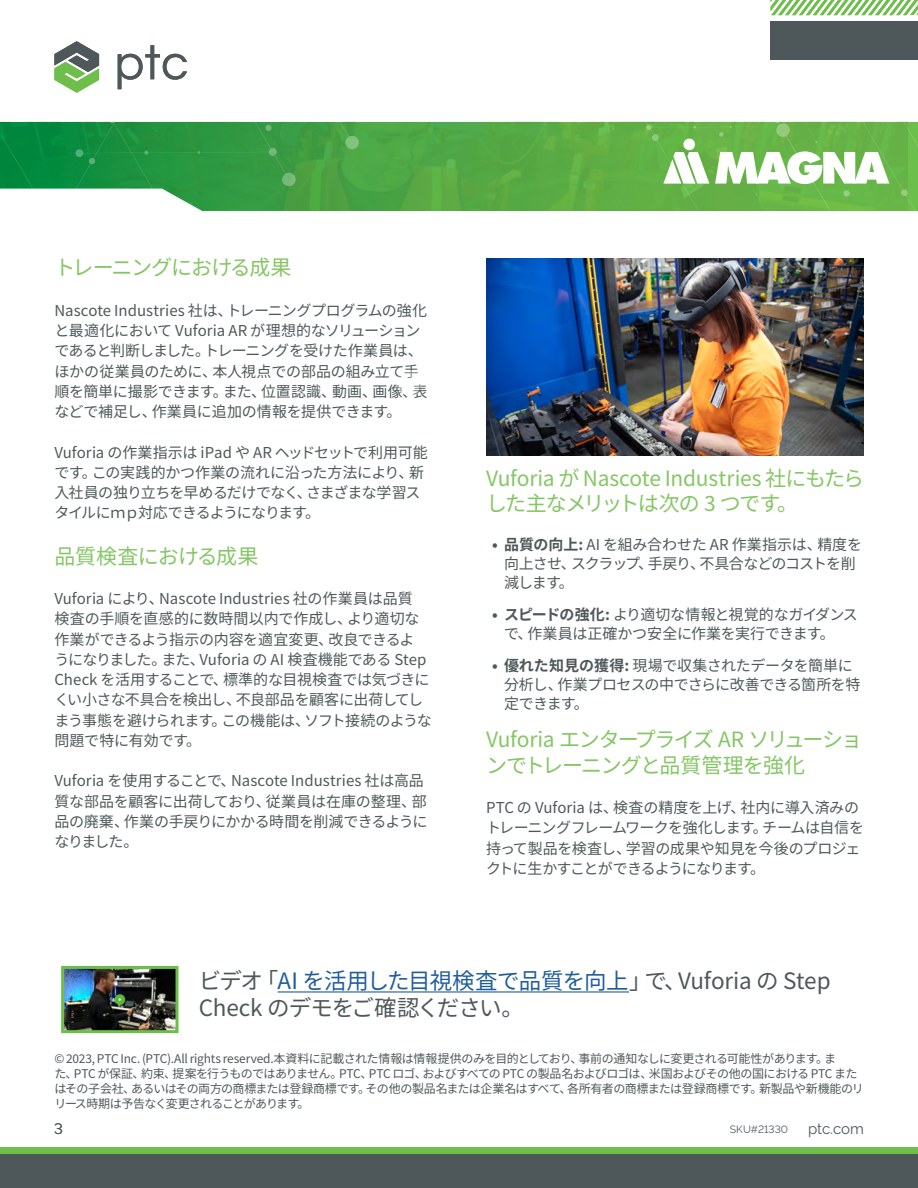
<style>
.page{position:relative;width:918px;height:1188px;background:#fff}
.page>*{position:absolute;margin:0;border:0;box-sizing:border-box;transform-origin:0 0}
.t1{font:22.5px/27px "Noto Sans CJ Kjp";letter-spacing:-.02em;color:#4e585a}
.t2{font:21px/25.2px "Noto Sans CJ Kjp";letter-spacing:-.04em;color:#85c664}
.t3{font:21px/25.2px "Noto Sans CJ Kjp";letter-spacing:-.02em;color:#85c664}
.t4{font:15px/20.2px "Noto Sans CJ Kjp";letter-spacing:-.02em;color:#4e585a}
.t5{font:15px "PTC Raleway";letter-spacing:-.005em;color:#4e585a}
.t6{font:12px/15px "Noto Sans CJ Kjp";letter-spacing:-.04em;color:#4e585a}
.t7{font:10.5px "PTC Raleway";color:#4e585a}
.s1{font-weight:700}
.s2{color:#215e9e}
</style>
<div class="page">
<hr style="left:278px;top:991px;width:351px;height:2px;background:#215e9e">
<img style="left:65px;top:970px;width:110px;height:59px">
<div style="left:61px;top:966px;width:118px;height:67px;border:3px solid #6ebe4b"></div>
<div style="left:770px;top:21px;width:148px;height:39px;background:#4e585b"></div>
<img style="left:360px;top:122px;width:123px;height:89px">
<svg style="left:771px;top:0;width:147px;height:15px"></svg>
<div style="left:0;top:1154px;width:918px;height:34px;background:#4e585a"></div>
<div style="left:0;top:1147px;width:918px;height:7px;background:#6ebe4b"></div>
<svg style="left:0;top:41px;width:360px;height:170px"></svg>
<svg style="left:483px;top:121px;width:435px;height:138px"></svg>
<img style="left:486px;top:259px;width:378px;height:197px">
<h2 class="t2" style="left:54px;top:255px;width:239px">トレーニングにおける成果</h2>
<p class="t4" style="left:54px;top:300px;width:375px">Nascote Industries 社は、トレーニングプログラムの強化と最適化において Vuforia AR が理想的なソリューションであると判断しました。トレーニングを受けた作業員は、ほかの従業員のために、本人視点での部品の組み立て手順を簡単に撮影できます。また、位置認識、動画、画像、表などで補足し、作業員に追加の情報を提供できます。</p>
<p class="t4" style="left:54px;top:442px;width:375px">Vuforia の作業指示は iPad や AR ヘッドセットで利用可能です。この実践的かつ作業の流れに沿った方法により、新入社員の独り立ちを早めるだけでなく、さまざまな学習スタイルにｍｐ対応できるようになります。</p>
<h2 class="t2" style="left:54px;top:544px;width:205px">品質検査における成果</h2>
<p class="t4" style="left:54px;top:589px;width:379px">Vuforia により、Nascote Industries 社の作業員は品質<br>検査の手順を直感的に数時間以内で作成し、より適切な作業ができるよう指示の内容を適宜変更、改良できるようになりました。また、Vuforia の AI 検査機能である Step<br>Check を活用することで、標準的な目視検査では気づきにくい小さな不具合を検出し、不良部品を顧客に出荷してしまう事態を避けられます。この機能は、ソフト接続のような問題で特に有効です。</p>
<p class="t4" style="left:54px;top:771px;width:375px">Vuforia を使用することで、Nascote Industries 社は高品質な部品を顧客に出荷しており、従業員は在庫の整理、部品の廃棄、作業の手戻りにかかる時間を削減できるようになりました。</p>
<h2 class="t3" style="left:486px;top:466px;width:380px">Vuforia が Nascote Industries 社にもたらした主なメリットは次の 3 つです。</h2>
<p class="t4" style="left:504px;top:536px;width:360px;line-height:18.8px;text-indent:-12px"><span class="s1">• 品質の向上:</span> AI を組み合わせた AR 作業指示は、精度を向上させ、スクラップ、手戻り、不具合などのコストを削減します。</p>
<p class="t4" style="left:504px;top:606px;width:355px;line-height:18.8px;text-indent:-12px"><span class="s1">• スピードの強化:</span> より適切な情報と視覚的なガイダンスで、作業員は正確かつ安全に作業を実行できます。</p>
<p class="t4" style="left:504px;top:657px;width:358px;line-height:18.8px;text-indent:-12px"><span class="s1">• 優れた知見の獲得:</span> 現場で収集されたデータを簡単に分析し、作業プロセスの中でさらに改善できる箇所を特定できます。</p>
<h2 class="t2" style="left:486px;top:728px;width:378px">Vuforia エンタープライズ AR ソリューションでトレーニングと品質管理を強化</h2>
<p class="t4" style="left:486px;top:798px;width:380px">PTC の Vuforia は、検査の精度を上げ、社内に導入済みのトレーニングフレームワークを強化します。チームは自信を持って製品を検査し、学習の成果や知見を今後のプロジェクトに生かすことができるようになります。</p>
<h1 class="t1" style="left:199px;top:967px;width:633px">ビデオ「<span class="s2">AI を活用した目視検査で品質を向上</span>」で、Vuforia の Step<br>Check のデモをご確認ください。</h1>
<p class="t6" style="left:54px;top:1051px;width:811px">© 2023, PTC Inc. (PTC).All rights reserved.本資料に記載された情報は情報提供のみを目的としており、事前の通知なしに変更される可能性があります。ま<br>た、PTC が保証、約束、提案を行うものではありません。PTC、PTC ロゴ、およびすべての PTC の製品名およびロゴは、米国およびその他の国における PTC またはその子会社、あるいはその両方の商標または登録商標です。その他の製品名または企業名はすべて、各所有者の商標または登録商標です。新製品や新機能のリリース時期は予告なく変更されることがあります。</p>
<p class="t5" style="left:54px;top:1120px;width:10px">3</p>
<p class="t7" style="left:730px;top:1123px;width:60px">SKU#21330</p>
<p class="t5" style="left:808px;top:1120px;width:57px">ptc.com</p>
</div>
